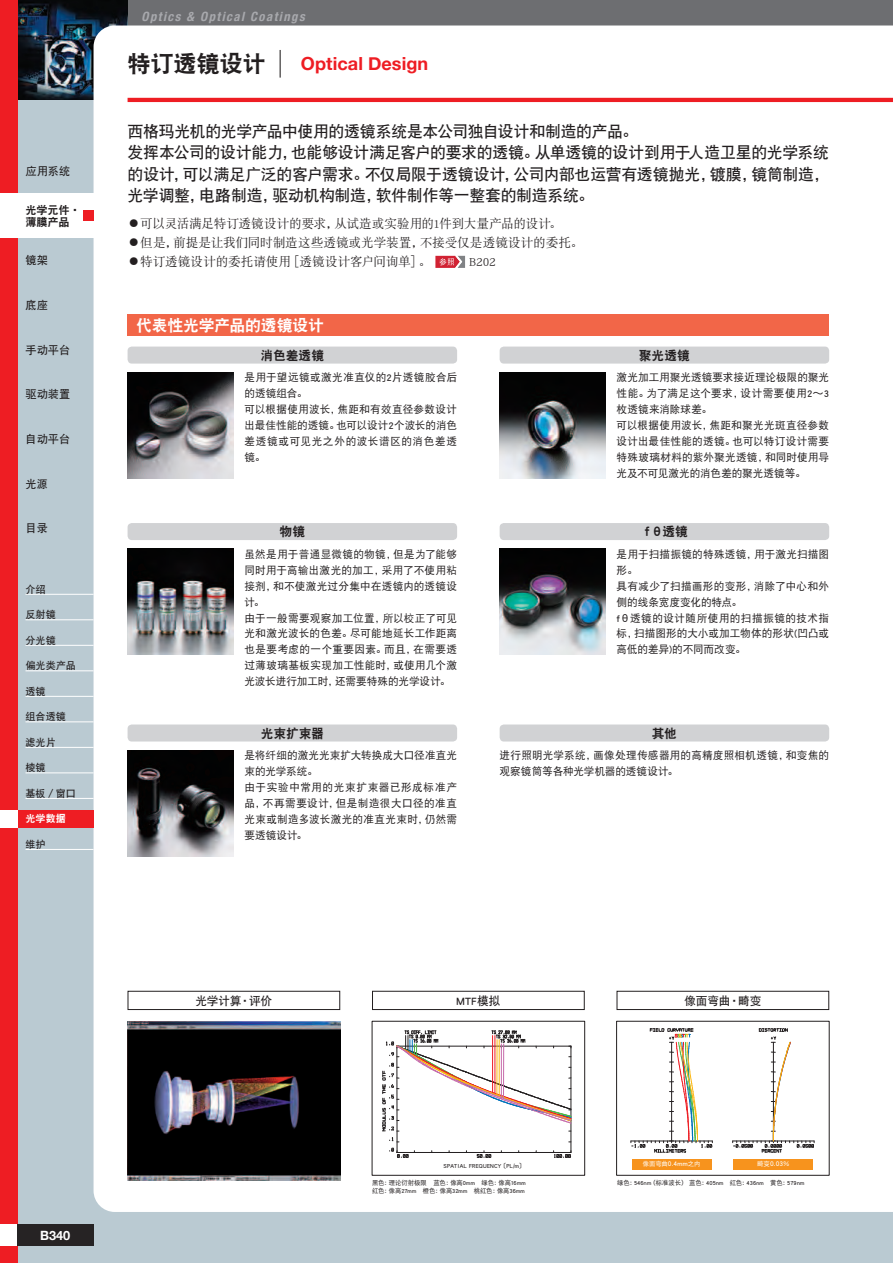
<style>
.page{position:relative;width:893px;height:1263px;background:#bacad2}
.page>*{position:absolute;margin:0;border:0;box-sizing:border-box;transform-origin:0 0}
.t1{font:23.4px "DFP Hei W9 G Bpc EUC H";letter-spacing:-.015em;color:#231f20}
.t2{font:700 18px "Helvetica Neue";letter-spacing:.005em;color:#ee1d23}
.t3{font:15.9px/21.3px "DFP Hei W7 G Bpc EUC H";letter-spacing:-.02em;color:#231f20}
.t4{font:15.9px "DFP Hei W9 G Bpc EUC H";letter-spacing:-.02em;color:#fff}
.t5{font:12.75px/19.2px "DFP Song W5 G Bpc EUC H";letter-spacing:-.02em;color:#231f20}
.t6{font:italic 700 condensed 12.75px "Helvetica Neue";color:#a8a9ad}
.t7{font:12.75px "DFP Hei W9 G Bpc EUC H";letter-spacing:-.005em;color:#231f20}
.t8{font:700 12.75px "Helvetica Neue";color:#fff}
.t9{font:11.7px "DFP Hei W7 G Bpc EUC H";letter-spacing:-.01em;color:#231f20}
.t10{font:11.1px "DFP Hei W7 G Bpc EUC H";color:#231f20}
.t11{font:11.1px/11.7px "DFP Hei W9 G Bpc EUC H";letter-spacing:-.01em;color:#231f20}
.t12{font:10.65px/15.9px "DFP Hei W5 G Bpc EUC H";letter-spacing:.015em;color:#231f20}
.t13{font:10.05px "DFP Hei W7 G Bpc EUC H";color:#231f20}
.t14{font:10.05px "DFP Hei W9 G Bpc EUC H";color:#fff}
.t15{font:7.5px "DFP Hei W5 G Bpc EUC H";color:#fff}
.t16{font:6.45px "DFP Hei W5 G Bpc EUC H";letter-spacing:.01em;color:#231f20}
.t17{font:6.45px/7.8px "DFP Hei W5 G Bpc EUC H";letter-spacing:-.01em;color:#231f20}
.t18{font:6.45px "DFP Hei W5 G Bpc EUC H";letter-spacing:-.015em;color:#fff}
.s1{font-family:"Gothic BBB Pro";font-weight:500}
.s2{font-size:7.5px}
.s3{font-size:6.45px}
</style>
<div class="page">
<div style="left:0;top:0;width:893px;height:26px;background:#6d6e71"></div>
<img style="left:17px;top:0;width:111px;height:100px">
<div style="left:94px;top:26px;width:799px;height:1186px;background:#fff"></div>
<div style="left:0;top:0;width:17px;height:1263px;background:#ee1d23"></div>
<div style="left:0;top:1225px;width:94px;height:21px;background:#262324"></div>
<div style="left:0;top:1225px;width:17px;height:21px;background:#fff"></div>
<div style="left:0;top:193px;width:94px;height:45px;background:#fff"></div>
<div style="left:83px;top:210px;width:11px;height:11px;background:#ee1d23"></div>
<hr style="left:26px;top:594px;width:68px;height:1px;background:#fff">
<hr style="left:26px;top:619px;width:68px;height:1px;background:#fff">
<hr style="left:26px;top:645px;width:68px;height:1px;background:#fff">
<hr style="left:26px;top:670px;width:68px;height:1px;background:#fff">
<hr style="left:26px;top:696px;width:68px;height:1px;background:#fff">
<hr style="left:26px;top:722px;width:68px;height:1px;background:#fff">
<hr style="left:26px;top:747px;width:68px;height:1px;background:#fff">
<hr style="left:26px;top:773px;width:68px;height:1px;background:#fff">
<hr style="left:26px;top:798px;width:68px;height:1px;background:#fff">
<hr style="left:26px;top:849px;width:68px;height:1px;background:#fff">
<div style="left:17px;top:810px;width:77px;height:17px;background:#ee1d23"></div>
<div style="left:0;top:810px;width:17px;height:17px;background:#fff"></div>
<hr style="left:128px;top:98px;width:765px;height:4px;background:#ee1d23">
<img style="left:128px;top:549px;width:106px;height:106px">
<svg style="left:280px;top:50px;width:1px;height:28px"></svg>
<svg style="left:435px;top:256px;width:30px;height:12px"></svg>
<div style="left:128px;top:315px;width:701px;height:21px;background:#f26648"></div>
<div style="left:128px;top:347px;width:329px;height:17px;background:#d1d2d4;border-radius:4px"></div>
<div style="left:128px;top:523px;width:329px;height:17px;background:#d1d2d4;border-radius:4px"></div>
<div style="left:128px;top:724px;width:329px;height:17px;background:#d1d2d4;border-radius:4px"></div>
<div style="left:500px;top:347px;width:329px;height:17px;background:#d1d2d4;border-radius:4px"></div>
<div style="left:500px;top:523px;width:329px;height:17px;background:#d1d2d4;border-radius:4px"></div>
<div style="left:500px;top:724px;width:329px;height:17px;background:#d1d2d4;border-radius:4px"></div>
<img style="left:128px;top:372px;width:106px;height:106px">
<img style="left:128px;top:750px;width:106px;height:106px">
<img style="left:500px;top:549px;width:106px;height:106px">
<img style="left:500px;top:372px;width:106px;height:106px">
<img style="left:128px;top:1021px;width:212px;height:160px">
<div style="left:372px;top:1021px;width:213px;height:154px;border:1px solid #231f20"></div>
<svg style="left:381px;top:1028px;width:191px;height:130px;background:#ede9e8"></svg>
<div style="left:617px;top:1021px;width:212px;height:154px;background:#fff"></div>
<div style="left:616px;top:1021px;width:213px;height:154px;border:1px solid #231f20"></div>
<svg style="left:630px;top:1028px;width:83px;height:125px"></svg>
<svg style="left:732px;top:1028px;width:83px;height:125px"></svg>
<div style="left:632px;top:1159px;width:79px;height:10px;background:#f7931d"></div>
<div style="left:733px;top:1159px;width:80px;height:10px;background:#f7931d"></div>
<div style="left:128px;top:991px;width:212px;height:19px;border:1px solid #231f20"></div>
<div style="left:372px;top:991px;width:213px;height:19px;border:1px solid #231f20"></div>
<div style="left:617px;top:991px;width:212px;height:19px;border:1px solid #231f20"></div>
<p class="t10" style="left:26px;top:166px;width:46px">应用系统</p>
<p class="t11" style="left:26px;top:204px;width:57px">光学元件·薄膜产品</p>
<p class="t10" style="left:26px;top:255px;width:24px">镜架</p>
<p class="t10" style="left:26px;top:300px;width:24px">底座</p>
<p class="t10" style="left:26px;top:344px;width:46px">手动平台</p>
<p class="t10" style="left:26px;top:389px;width:46px">驱动装置</p>
<p class="t10" style="left:26px;top:433px;width:46px">自动平台</p>
<p class="t10" style="left:26px;top:478px;width:24px">光源</p>
<p class="t10" style="left:26px;top:523px;width:24px">目录</p>
<p class="t13" style="left:26px;top:584px;width:22px">介绍</p>
<p class="t13" style="left:26px;top:609px;width:32px">反射镜</p>
<p class="t13" style="left:26px;top:635px;width:32px">分光镜</p>
<p class="t13" style="left:26px;top:660px;width:52px">偏光类产品</p>
<p class="t13" style="left:26px;top:686px;width:22px">透镜</p>
<p class="t13" style="left:26px;top:711px;width:42px">组合透镜</p>
<p class="t13" style="left:26px;top:737px;width:32px">滤光片</p>
<p class="t13" style="left:26px;top:762px;width:22px">棱镜</p>
<p class="t13" style="left:26px;top:788px;width:52px">基板／窗口</p>
<p class="t14" style="left:26px;top:813px;width:42px">光学数据</p>
<p class="t13" style="left:26px;top:839px;width:22px">维护</p>
<p class="t6" style="left:141px;top:11px;width:167px">Optics &amp; Optical Coatings</p>
<h1 class="t1" style="left:128px;top:52px;width:140px">特订透镜设计</h1>
<h2 class="t2" style="left:301px;top:57px;width:129px">Optical Design</h2>
<h3 class="t3" style="left:128px;top:121px;width:703px">西格玛光机的光学产品中使用的透镜系统是本公司独自设计和制造的产品。<br>发挥本公司的设计能力，也能够设计满足客户的要求的透镜。从单透镜的设计到用于人造卫星的光学系统的设计，可以满足广泛的客户需求。不仅局限于透镜设计，公司内部也运营有透镜抛光，镀膜，镜筒制造，光学调整，电路制造，驱动机构制造，软件制作等一整套的制造系统。</h3>
<p class="t5" style="left:128px;top:214px;width:457px"><span class="s1">◦</span>可以灵活满足特订透镜设计的要求，从试造或实验用的1件到大量产品的设计。<br><span class="s1">◦</span>但是，前提是让我们同时制造这些透镜或光学装置，不接受仅是透镜设计的委托。<span class="s1">◦</span>特订透镜设计的委托请使用［透镜设计客户问询单］。</p>
<p class="t5" style="left:469px;top:252px;width:28px">B202</p>
<h3 class="t4" style="left:136px;top:317px;width:190px">代表性光学产品的透镜设计</h3>
<p class="t12" style="left:244px;top:369px;width:214px">是用于望远镜或激光准直仪的2片透镜胶合后的透镜组合。<br>可以根据使用波长，焦距和有效直径参数设计出最佳性能的透镜。也可以设计2个波长的消色差透镜或可见光之外的波长谱区的消色差透镜。</p>
<p class="t7" style="left:260px;top:349px;width:65px">消色差透镜</p>
<p class="t7" style="left:280px;top:525px;width:27px">物镜</p>
<p class="t12" style="left:244px;top:546px;width:214px">虽然是用于普通显微镜的物镜，但是为了能够同时用于高输出激光的加工，采用了不使用粘接剂，和不使激光过分集中在透镜内的透镜设计。<br>由于一般需要观察加工位置，所以校正了可见光和激光波长的色差。尽可能地延长工作距离也是要考虑的一个重要因素。而且，在需要透过薄玻璃基板实现加工性能时，或使用几个激光波长进行加工时，还需要特殊的光学设计。</p>
<p class="t7" style="left:261px;top:727px;width:64px">光束扩束器</p>
<p class="t12" style="left:244px;top:747px;width:214px">是将纤细的激光光束扩大转换成大口径准直光束的光学系统。<br>由于实验中常用的光束扩束器已形成标准产品，不再需要设计，但是制造很大口径的准直光束或制造多波长激光的准直光束时，仍然需要透镜设计。</p>
<p class="t7" style="left:639px;top:349px;width:53px">聚光透镜</p>
<p class="t12" style="left:617px;top:369px;width:214px">激光加工用聚光透镜要求接近理论极限的聚光性能。为了满足这个要求，设计需要使用2〜3枚透镜来消除球差。<br>可以根据使用波长，焦距和聚光光斑直径参数设计出最佳性能的透镜。也可以特订设计需要特殊玻璃材料的紫外聚光透镜，和同时使用导光及不可见激光的消色差的聚光透镜等。</p>
<p class="t7" style="left:641px;top:525px;width:48px">ｆθ透镜</p>
<p class="t12" style="left:617px;top:546px;width:214px">是用于扫描振镜的特殊透镜，用于激光扫描图形。<br>具有减少了扫描画形的变形，消除了中心和外侧的线条宽度变化的特点。<br>fθ透镜的设计随所使用的扫描振镜的技术指标，扫描图形的大小或加工物体的形状(凹凸或高低的差异)的不同而改变。</p>
<p class="t7" style="left:652px;top:727px;width:26px">其他</p>
<p class="t12" style="left:500px;top:747px;width:331px">进行照明光学系统，画像处理传感器用的高精度照相机透镜，和变焦的观察镜筒等各种光学机器的透镜设计。</p>
<p class="t9" style="left:195px;top:994px;width:78px">光学计算·评价</p>
<p class="t9" style="left:456px;top:994px;width:46px">MTF模拟</p>
<p class="t9" style="left:684px;top:994px;width:78px">像面弯曲·畸变</p>
<p class="t8" style="left:40px;top:1230px;width:32px">B340</p>
<p class="t16" style="left:444px;top:1163px;width:83px">SPATIAL FREQUENCY〔PL/m〕</p>
<p class="t17" style="left:372px;top:1178px;width:155px">黑色：理论衍射极限　蓝色：像高0mm 绿色：像高16mm红色：像高27mm 橙色：像高32mm 桃红色：像高36mm</p>
<p class="t18" style="left:643px;top:1161px;width:59px">像面弯曲<span class="s2">0.4mm</span>之内</p>
<p class="t15" style="left:757px;top:1160px;width:34px"><span class="s3">畸变</span>0.03<span class="s3">％</span></p>
<p class="t16" style="left:617px;top:1179px;width:189px">绿色：546nm（标准波长） 蓝色：405nm　红色：436nm　黄色：579nm</p>
</div>
